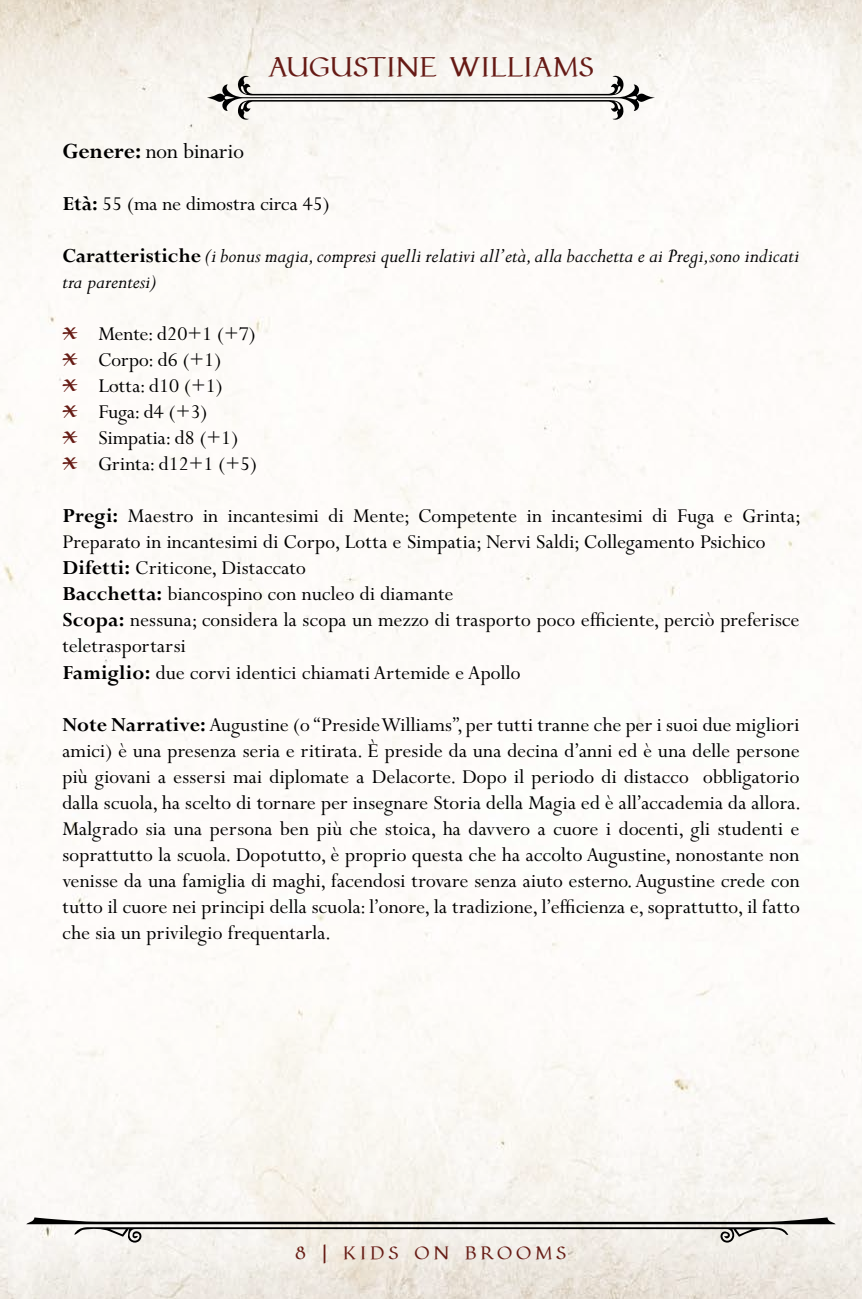
<style>
.page{position:relative;width:862px;height:1299px;background:#fff}
.page>*{position:absolute;margin:0;border:0;box-sizing:border-box;transform-origin:0 0}
.t1{font:30px "Pfeffer Mediaeval";letter-spacing:.01em;color:#661a15}
.t2{font:24px "Perpetua MT Std";color:#000}
.t3{font:22px/26px "Perpetua MT Std";letter-spacing:.01em;color:#000}
.t4{font:italic 22px/26px "Perpetua MT Std";color:#000}
.t5{font:20px "Pfeffer Mediaeval";letter-spacing:.2em;color:#671c15}
.s1{font-weight:700}
.s2{font-weight:700;font-style:normal}
.s3{font-family:"Astro Ganza";font-size:20px;color:#671c15}
</style>
<div class="page">
<img style="left:0;top:0;width:862px;height:1298px">
<svg style="left:26px;top:1217px;width:809px;height:25px"></svg>
<svg style="left:207px;top:75px;width:448px;height:45px"></svg>
<h1 class="t1" style="left:268px;top:48px;width:327px">AUGUSTINE WILLIAMS</h1>
<p class="t2" style="left:62px;top:139px;width:183px"><span class="s1">Genere:</span> non binario</p>
<p class="t3" style="left:62px;top:192px;width:269px"><span class="s1">Età:</span> 55 (ma ne dimostra circa 45)</p>
<p class="t4" style="left:62px;top:244px;width:738px"><span class="s2">Caratteristiche</span> (i bonus magia, compresi quelli relativi all’età, alla bacchetta e ai Pregi,sono indicati tra parentesi)</p>
<p class="t3" style="left:62px;top:322px;width:196px"><span class="s3">%</span> Mente: d20+1 (+7) <span class="s3">%</span> Corpo: d6 (+1)<br><span class="s3">%</span> Lotta: d10 (+1)<br><span class="s3">%</span> Fuga: d4 (+3)<br><span class="s3">%</span> Simpatia: d8 (+1) <span class="s3">%</span> Grinta: d12+1 (+5)</p>
<p class="t3" style="left:62px;top:504px;width:739px"><span class="s1">Pregi:</span> Maestro in incantesimi di Mente; Competente in incantesimi di Fuga e Grinta; Preparato in incantesimi di Corpo, Lotta e Simpatia; Nervi Saldi; Collegamento Psichico <span class="s1">Difetti:</span> Criticone, Distaccato<br><span class="s1">Bacchetta:</span> biancospino con nucleo di diamante<br><span class="s1">Scopa:</span> nessuna; considera la scopa un mezzo di trasporto poco efficiente, perciò preferisce teletrasportarsi<br><span class="s1">Famiglio:</span> due corvi identici chiamati Artemide e Apollo</p>
<p class="t3" style="left:62px;top:712px;width:739px;text-align:justify"><span class="s1">Note Narrative:</span> Augustine (o “Preside Williams”, per tutti tranne che per i suoi due migliori amici) è una presenza seria e ritirata. È preside da una decina d’anni ed è una delle persone più giovani a essersi mai diplomate a Delacorte. Dopo il periodo di distacco obbligatorio dalla scuola, ha scelto di tornare per insegnare Storia della Magia ed è all’accademia da allora.<br>Malgrado sia una persona ben più che stoica, ha davvero a cuore i docenti, gli studenti e soprattutto la scuola. Dopotutto, è proprio questa che ha accolto Augustine, nonostante non venisse da una famiglia di maghi, facendosi trovare senza aiuto esterno. Augustine crede con tutto il cuore nei principi della scuola: l’onore, la tradizione, l’efficienza e, soprattutto, il fatto che sia un privilegio frequentarla.</p>
<p class="t5" style="left:296px;top:1240px;width:272px">8 | KIDS ON BROOMS</p>
</div>
